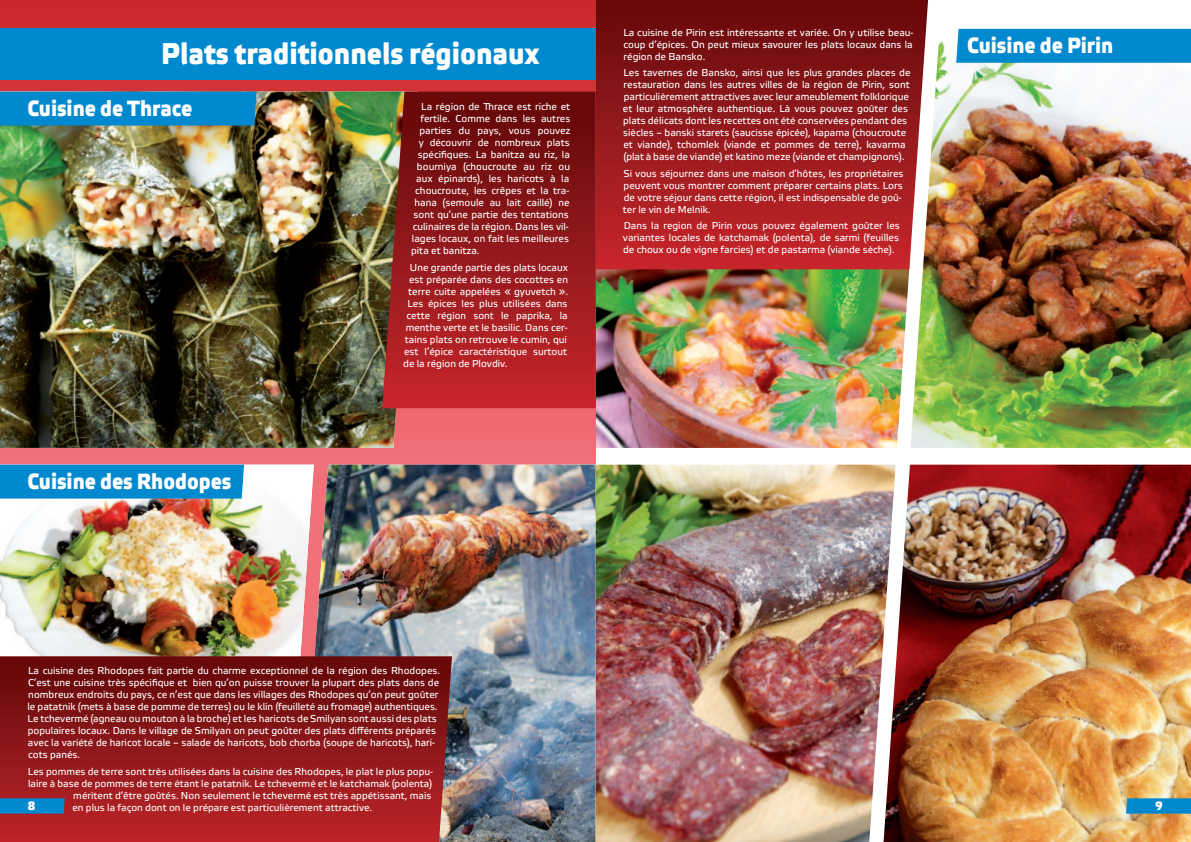
<style>
.page{position:relative;width:1191px;height:842px;background:#fff}
.page>*{position:absolute;margin:0;border:0;box-sizing:border-box;transform-origin:0 0}
.t1{font:500 30px "Etelka";color:#fff;scale:.9 1}
.t2{font:500 22px "Etelka";color:#fff;scale:.9 1}
.t3{font:500 12px "Etelka";color:#fff}
.t4{font:10px/12px "Etelka Text";color:#fff}
</style>
<div class="page">
<img style="left:595px;top:269px;width:315px;height:179px">
<img style="left:910px;top:41px;width:281px;height:407px">
<svg style="left:595px;top:0;width:333px;height:269px;background:#971e21"></svg>
<div style="left:956px;top:29px;width:235px;height:34px;background:#0089cf"></div>
<svg style="left:0;top:0;width:595px;height:465px;background:#d64a51"></svg>
<div style="left:0;top:29px;width:595px;height:51px;background:#0089cf"></div>
<img style="left:0;top:92px;width:407px;height:356px">
<svg style="left:382px;top:92px;width:214px;height:316px;background:#921d1d"></svg>
<img style="left:0;top:499px;width:302px;height:157px">
<img style="left:622px;top:465px;width:261px;height:377px">
<img style="left:302px;top:465px;width:320px;height:377px">
<img style="left:312px;top:465px;width:283px;height:377px">
<img style="left:883px;top:465px;width:308px;height:377px">
<div style="left:0;top:92px;width:257px;height:34px;background:#0089cf"></div>
<div style="left:0;top:465px;width:244px;height:34px;background:#0089cf"></div>
<svg style="left:0;top:656px;width:452px;height:186px;background:#8e171a"></svg>
<svg style="left:1126px;top:798px;width:65px;height:16px"></svg>
<svg style="left:0;top:798px;width:65px;height:16px"></svg>
<h1 class="t1" style="left:161px;top:35px;width:421px">Plats traditionnels régionaux</h1>
<p class="t4" style="left:421px;top:101px;width:151px">La région de Thrace est riche et</p>
<p class="t4" style="left:420px;top:113px;width:152px">fertile. Comme dans les autres</p>
<p class="t4" style="left:419px;top:125px;width:153px">parties du pays, vous pouvez</p>
<p class="t4" style="left:419px;top:137px;width:152px">y découvrir de nombreux plats</p>
<p class="t4" style="left:418px;top:149px;width:154px">spécifiques. La banitza au riz, la</p>
<p class="t4" style="left:417px;top:161px;width:155px">bourniya (choucroute au riz ou</p>
<p class="t4" style="left:416px;top:173px;width:155px">aux épinards), les haricots à la</p>
<p class="t4" style="left:415px;top:185px;width:155px">choucroute, les crêpes et la tra-</p>
<p class="t4" style="left:414px;top:197px;width:156px">hana (semoule au lait caillé) ne</p>
<p class="t4" style="left:413px;top:209px;width:157px">sont qu’une partie des tentations</p>
<p class="t4" style="left:413px;top:221px;width:158px">culinaires de la région. Dans les vil-</p>
<p class="t4" style="left:412px;top:233px;width:158px">lages locaux, on fait les meilleures</p>
<p class="t4" style="left:411px;top:245px;width:70px">pita et banitza.</p>
<p class="t4" style="left:410px;top:261px;width:159px">Une grande partie des plats locaux</p>
<p class="t4" style="left:409px;top:273px;width:160px">est préparée dans des cocottes en</p>
<p class="t4" style="left:408px;top:285px;width:161px">terre cuite appelées « gyuvetch ».</p>
<p class="t4" style="left:407px;top:297px;width:162px">Les épices les plus utilisées dans</p>
<p class="t4" style="left:406px;top:309px;width:163px">cette région sont le paprika, la</p>
<p class="t4" style="left:406px;top:321px;width:164px">menthe verte et le basilic. Dans cer-</p>
<p class="t4" style="left:405px;top:333px;width:164px">tains plats on retrouve le cumin, qui</p>
<p class="t4" style="left:404px;top:345px;width:164px">est l’épice caractéristique surtout</p>
<p class="t4" style="left:403px;top:357px;width:106px">de la région de Plovdiv.</p>
<h2 class="t2" style="left:27px;top:94px;width:185px">Cuisine de Thrace</h2>
<h2 class="t2" style="left:27px;top:467px;width:228px">Cuisine des Rhodopes</h2>
<p class="t4" style="left:623px;top:26px;width:292px;text-align:justify">La cuisine de Pirin est intéressante et variée. On y utilise beau&shy;coup d’épices. On peut mieux savourer les plats locaux dans la région de Bansko.</p>
<p class="t4" style="left:623px;top:67px;width:289px">Les tavernes de Bansko, ainsi que les plus grandes places de restauration dans les autres villes de la région de Pirin, sont particulièrement attractives avec leur ameublement folklorique et leur atmosphère authentique. Là vous pouvez goûter des plats délicats dont les recettes ont été conservées pendant des siècles – banski starets (saucisse épicée), kapama (choucroute et viande), tchomlek (viande et pommes de terre), kavarma (plat à base de viande) et katino meze (viande et champignons).</p>
<p class="t4" style="left:623px;top:167px;width:282px">Si vous séjournez dans une maison d’hôtes, les propriétaires peuvent vous montrer comment préparer certains plats. Lors de votre séjour dans cette région, il est indispensable de goû&shy;ter le vin de Melnik.</p>
<p class="t4" style="left:623px;top:220px;width:278px;text-align:justify">Dans la region de Pirin vous pouvez également goûter les variantes locales de katchamak (polenta), de sarmi (feuilles de choux ou de vigne farcies) et de pastarma (viande sèche).</p>
<h2 class="t2" style="left:967px;top:31px;width:164px">Cuisine de Pirin</h2>
<p class="t4" style="left:27px;top:665px;width:414px">La cuisine des Rhodopes fait partie du charme exceptionnel de la région des Rhodopes.<br>C’est une cuisine très spécifique et bien qu’on puisse trouver la plupart des plats dans de nombreux endroits du pays, ce n’est que dans les villages des Rhodopes qu’on peut goûter le patatnik (mets à base de pomme de terres) ou le klin (feuilleté au fromage) authentiques.<br>Le tchevermé (agneau ou mouton à la broche) et les haricots de Smilyan sont aussi des plats populaires locaux. Dans le village de Smilyan on peut goûter des plats différents préparés avec la variété de haricot locale – salade de haricots, bob chorba (soupe de haricots), hari&shy;cots panés.</p>
<p class="t4" style="left:28px;top:765px;width:406px;text-align:right">Les pommes de terre sont très utilisées dans la cuisine des Rhodopes, le plat le plus popu&shy;laire à base de pommes de terre étant le patatnik. Le tchevermé et le katchamak (polenta) méritent d‘être goûtés. Non seulement le tchevermé est très appétissant, mais</p>
<p class="t3" style="left:28px;top:798px;width:9px">8</p>
<p class="t4" style="left:72px;top:801px;width:301px">en plus la façon dont on le prépare est particulièrement attractive.</p>
<p class="t3" style="left:1155px;top:798px;width:9px">9</p>
</div>
